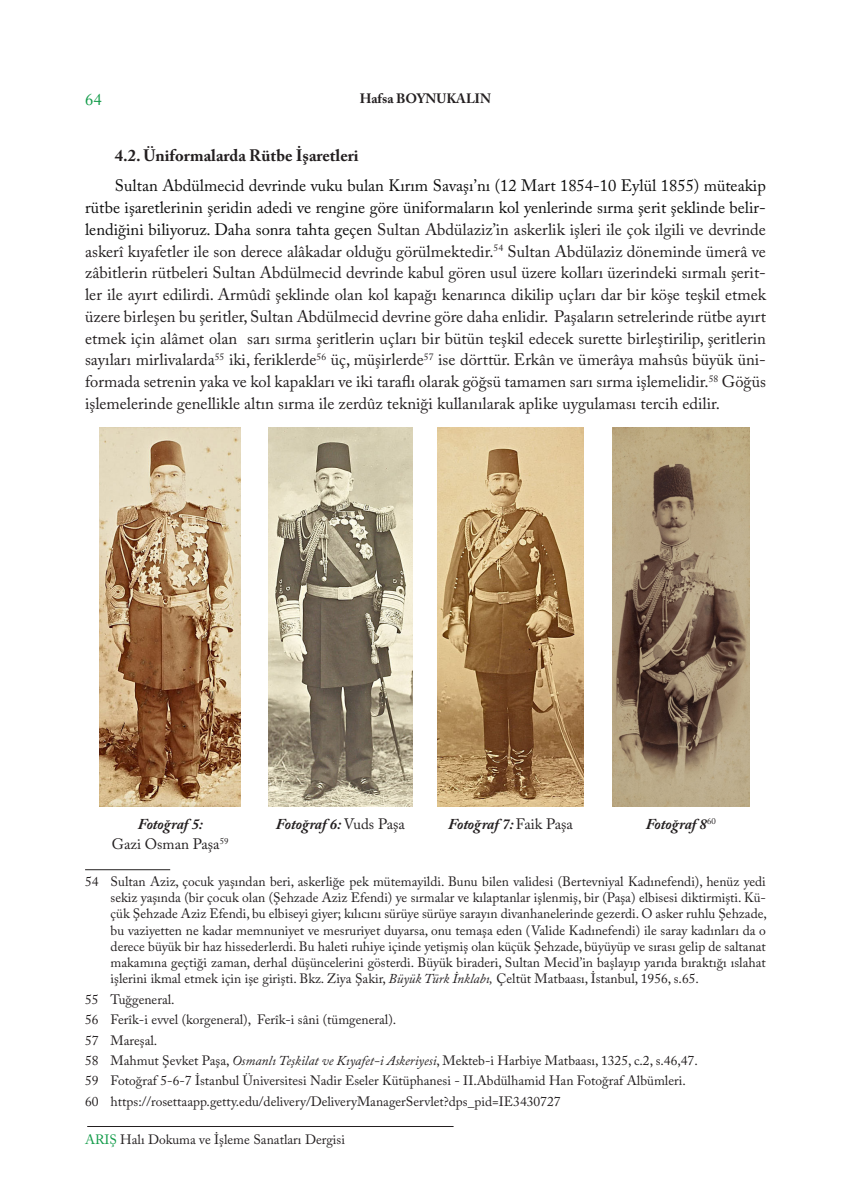
<style>
.page{position:relative;width:851px;height:1191px;background:#fff}
.page>*{position:absolute;margin:0;border:0;box-sizing:border-box;transform-origin:0 0}
.Metin{font:16.5px/21.8px "Adobe Caslon Pro";color:#231f20;text-align:justify}
.Alt_Başlık{font:700 16.5px "Adobe Caslon Pro";color:#231f20}
.t1{font:16.5px "Adobe Caslon Pro";color:#129b49}
.Resimaltı{font:italic 700 15px "Adobe Caslon Pro";color:#231f20}
.Resimaltı-2{font:15px/19.5px "Adobe Caslon Pro";color:#231f20;text-align:center}
.Dipnot{font:13.5px/16.2px "Adobe Caslon Pro";color:#231f20;text-align:justify}
.t2{font:700 13.5px "Adobe Caslon Pro";color:#231f20}
.s1{color:#0d0d0d}
.s2{font-weight:700;font-style:italic}
.s3{font-weight:400;font-style:normal}
.s4{font-style:italic}
.s5{color:#129b49}
</style>
<div class="page">
<hr style="left:87px;top:1126px;width:366px;height:1px;background:#231f20">
<img style="left:99px;top:427px;width:142px;height:379px">
<img style="left:269px;top:427px;width:143px;height:379px">
<img style="left:438px;top:427px;width:145px;height:379px">
<img style="left:612px;top:427px;width:137px;height:379px">
<hr style="left:85px;top:869px;width:85px;height:1px;background:#231f20">
<p class="t1" style="left:85px;top:90px;width:18px">64</p>
<p class="t2" style="left:359px;top:90px;width:133px">Hafsa BOYNUKALIN</p>
<p class="Alt_Başlık" style="left:115px;top:146px;width:245px">4.2. Üniformalarda Rütbe İşaretleri</p>
<p class="Metin" style="left:85px;top:175px;width:682px;text-indent:30px"><span class="s1">Sultan Abdülmecid devrinde vuku bulan Kırım Savaşı’nı (12 Mart 1854-10 Eylül 1855) müteakip rütbe işaretlerinin şeridin adedi ve rengine göre üniformaların kol yenlerinde sırma şerit şeklinde belir&shy;lendiğini biliyoruz. Daha sonra tahta geçen</span> Sultan Abdülaziz’in askerlik işleri ile çok ilgili ve devrinde askerî kıyafetler ile son derece alâkadar olduğu görülmektedir.<sup>54</sup> Sultan Abdülaziz döneminde ümerâ ve zâbitlerin rütbeleri Sultan Abdülmecid devrinde kabul gören usul üzere kolları üzerindeki sırmalı şerit&shy;ler ile ayırt edilirdi. Armûdî şeklinde olan kol kapağı kenarınca dikilip uçları dar bir köşe teşkil etmek üzere birleşen bu şeritler, Sultan Abdülmecid devrine göre daha enlidir. Paşaların setrelerinde rütbe ayırt etmek için alâmet olan sarı sırma şeritlerin uçları bir bütün teşkil edecek surette birleştirilip, şeritlerin sayıları mirlivalarda<sup>55</sup> iki, feriklerde<sup>56</sup> üç, müşirlerde<sup>57</sup> ise dörttür. Erkân ve ümerâya mahsûs büyük üni&shy;formada setrenin yaka ve kol kapakları ve iki taraflı olarak göğsü tamamen sarı sırma işlemelidir.<sup>58</sup> Göğüs işlemelerinde genellikle altın sırma ile zerdûz tekniği kullanılarak aplike uygulaması tercih edilir.</p>
<p class="Resimaltı-2" style="left:112px;top:814px;width:118px"><span class="s2">Fotoğraf 5:<br></span>Gazi Osman Paşa<sup>59</sup></p>
<p class="Resimaltı" style="left:276px;top:815px;width:130px">Fotoğraf 6: <span class="s3">Vuds Paşa</span></p>
<p class="Resimaltı" style="left:448px;top:815px;width:126px">Fotoğraf 7: <span class="s3">Faik Paşa</span></p>
<p class="Resimaltı" style="left:645px;top:815px;width:72px">Fotoğraf 8<sup>60</sup></p>
<p class="Dipnot" style="left:111px;top:873px;width:657px;text-indent:-26px">54 Sultan Aziz, çocuk yaşından beri, askerliğe pek mütemayildi. Bunu bilen validesi (Bertevniyal Kadınefendi), henüz yedi sekiz yaşında (bir çocuk olan (Şehzade Aziz Efendi) ye sırmalar ve kılaptanlar işlenmiş, bir (Paşa) elbisesi diktirmişti. Kü&shy;çük Şehzade Aziz Efendi, bu elbiseyi giyer; kılıcını sürüye sürüye sarayın divanhanelerinde gezerdi. O asker ruhlu Şehzade, bu vaziyetten ne kadar memnuniyet ve mesruriyet duyarsa, onu temaşa eden (Valide Kadınefendi) ile saray kadınları da o derece büyük bir haz hissederlerdi. Bu haleti ruhiye içinde yetişmiş olan küçük Şehzade, büyüyüp ve sırası gelip de saltanat makamına geçtiği zaman, derhal düşüncelerini gösterdi. Büyük biraderi, Sultan Mecid’in başlayıp yarıda bıraktığı ıslahat işlerini ikmal etmek için işe girişti. Bkz. Ziya Şakir, <span class="s4">Büyük Türk İnklabı,</span> Çeltüt Matbaası, İstanbul, 1956, s.65.</p>
<p class="Dipnot" style="left:85px;top:990px;width:91px">55 Tuğgeneral.</p>
<p class="Dipnot" style="left:85px;top:1011px;width:312px">56 Ferîk-i evvel (korgeneral), Ferîk-i sâni (tümgeneral).</p>
<p class="Dipnot" style="left:85px;top:1031px;width:74px">57 Mareşal.</p>
<p class="Dipnot" style="left:85px;top:1052px;width:614px">58 Mahmut Şevket Paşa, <span class="s4">Osmanlı Teşkilat ve Kıyafet-i Askeriyesi</span>, Mekteb-i Harbiye Matbaası, 1325, c.2, s.46,47.</p>
<p class="Dipnot" style="left:85px;top:1072px;width:602px">59 Fotoğraf 5-6-7 İstanbul Üniversitesi Nadir Eseler Kütüphanesi - II.Abdülhamid Han Fotoğraf Albümleri.</p>
<p class="Dipnot" style="left:85px;top:1093px;width:477px">60 https://rosettaapp.getty.edu/delivery/DeliveryManagerServlet?dps_pid=IE3430727</p>
<p class="Dipnot" style="left:85px;top:1130px;width:261px"><span class="s5">ARIŞ</span> Halı Dokuma ve İşleme Sanatları Dergisi</p>
</div>
